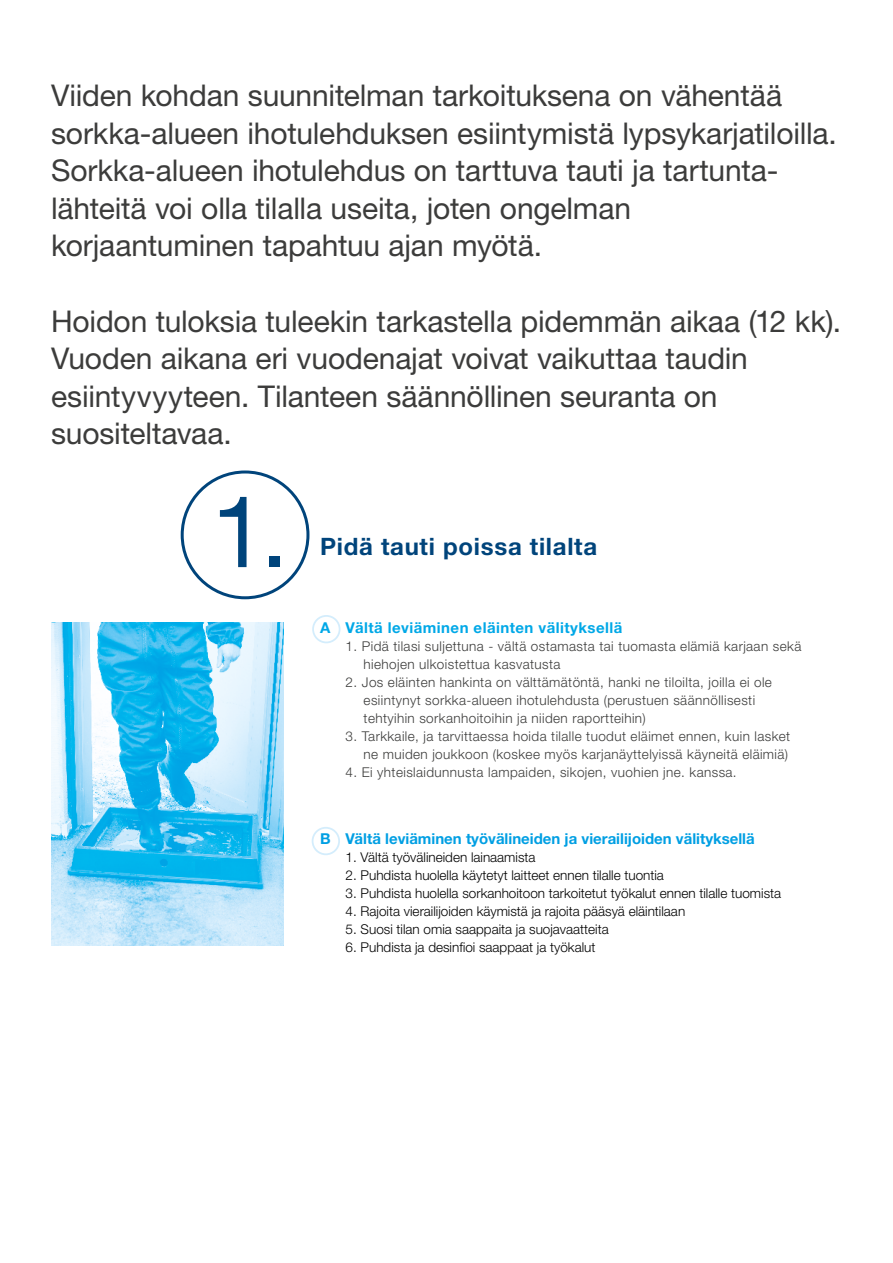
<style>
.page{position:relative;width:893px;height:1263px;background:#fff}
.page>*{position:absolute;margin:0;border:0;box-sizing:border-box;transform-origin:0 0}
.t1{font:99px "Helvetica Neue LT Std";color:#00447b}
.t2{font:30px/37.5px "Helvetica Neue LT Std";letter-spacing:-.005em;color:#3c3c3b}
.t3{font:700 24px "Helvetica Neue LT Std";letter-spacing:.03em;color:#00447b}
.t4{font:700 15px "Helvetica Neue LT Std";color:#009fe3}
.t5{font:700 15px "Helvetica Neue LT Std";letter-spacing:.03em;color:#00a8e7}
.t6{font:300 13.5px/18px "Helvetica Neue LT Std";letter-spacing:.03em;color:#3c3c3b}
.t7{font:300 13.5px "Helvetica Neue LT Std";color:#000}
</style>
<div class="page">
<div style="left:181px;top:470px;width:128px;height:129px;border:3px solid #00447b;border-radius:50%"></div>
<img style="left:51px;top:622px;width:232px;height:323px">
<div style="left:312px;top:615px;width:28px;height:28px;border:2px solid #d4edfc;border-radius:50%"></div>
<div style="left:312px;top:827px;width:28px;height:28px;border:2px solid #d4edfc;border-radius:50%"></div>
<p class="t2" style="left:51px;top:77px;width:787px">Viiden kohdan suunnitelman tarkoituksena on vähentää sorkka-alueen ihotulehduksen esiintymistä lypsykarjatiloilla.<br>Sorkka-alueen ihotulehdus on tarttuva tauti ja tartunta&shy;lähteitä voi olla tilalla useita, joten ongelman korjaantuminen tapahtuu ajan myötä.</p>
<h2 class="t2" style="left:51px;top:302px;width:791px">Hoidon tuloksia tuleekin tarkastella pidemmän aikaa (12 kk).<br>Vuoden aikana eri vuodenajat voivat vaikuttaa taudin esiintyvyyteen. Tilanteen säännöllinen seuranta on suositeltavaa.</h2>
<h1 class="t1" style="left:211px;top:473px;width:78px">1.</h1>
<h3 class="t3" style="left:320px;top:531px;width:279px">Pidä tauti poissa tilalta</h3>
<p class="t5" style="left:320px;top:618px;width:304px">A Vältä leviäminen eläinten välityksellä</p>
<p class="t6" style="left:364px;top:637px;width:439px;text-indent:-18px">1. Pidä tilasi suljettuna - vältä ostamasta tai tuomasta elämiä karjaan sekä hiehojen ulkoistettua kasvatusta</p>
<p class="t6" style="left:364px;top:673px;width:410px;text-indent:-18px">2. Jos eläinten hankinta on välttämätöntä, hanki ne tiloilta, joilla ei ole esiintynyt sorkka-alueen ihotulehdusta (perustuen säännöllisesti tehtyihin sorkanhoitoihin ja niiden raportteihin)</p>
<p class="t6" style="left:346px;top:727px;width:446px;text-align:right">3. Tarkkaile, ja tarvittaessa hoida tilalle tuodut eläimet ennen, kuin lasket ne muiden joukkoon (koskee myös karjanäyttelyissä käyneitä eläimiä)</p>
<p class="t6" style="left:346px;top:763px;width:393px">4. Ei yhteislaidunnusta lampaiden, sikojen, vuohien jne. kanssa.</p>
<p class="t4" style="left:320px;top:830px;width:436px">B Vältä leviäminen työvälineiden ja vierailijoiden välityksellä</p>
<p class="t7" style="left:346px;top:849px;width:191px">1. Vältä työvälineiden lainaamista</p>
<p class="t7" style="left:346px;top:867px;width:320px">2. Puhdista huolella käytetyt laitteet ennen tilalle tuontia</p>
<p class="t7" style="left:346px;top:885px;width:437px">3. Puhdista huolella sorkanhoitoon tarkoitetut työkalut ennen tilalle tuomista</p>
<p class="t7" style="left:346px;top:903px;width:341px">4. Rajoita vierailijoiden käymistä ja rajoita pääsyä eläintilaan</p>
<p class="t7" style="left:346px;top:921px;width:265px">5. Suosi tilan omia saappaita ja suojavaatteita</p>
<p class="t7" style="left:346px;top:939px;width:251px">6. Puhdista ja desinfioi saappaat ja työkalut</p>
</div>
